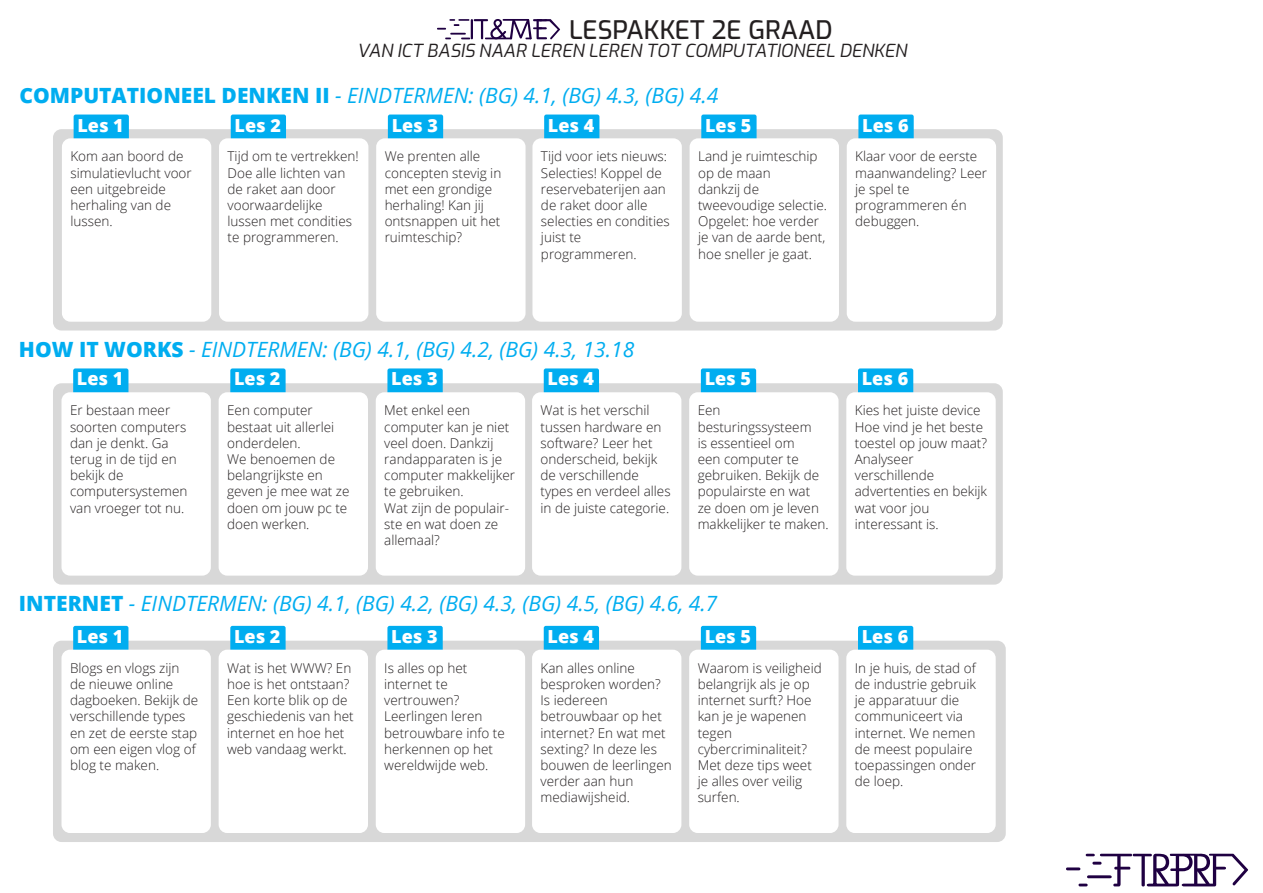
<style>
.page{position:relative;width:1263px;height:893px;background:#fff}
.page>*{position:absolute;margin:0;border:0;box-sizing:border-box;transform-origin:0 0}
.t1{font:500 25.5px "Exo";color:#231f20}
.t2{font:italic 21px "Open Sans";color:#00adf0}
.t3{font:800 18px "Open Sans";color:#fff}
.t4{font:italic 18px "Exo";color:#231f20}
.t5{font:300 13.5px/16.2px "Open Sans";color:#231f20}
.s1{font-weight:800;font-style:normal}
</style>
<div class="page">
<svg style="left:1066px;top:853px;width:182px;height:33px"></svg>
<svg style="left:437px;top:19px;width:123px;height:21px"></svg>
<div style="left:53px;top:383px;width:950px;height:202px;background:#d8d8d8;border-radius:9px"></div>
<div style="left:53px;top:129px;width:950px;height:201px;background:#d8d8d8;border-radius:9px"></div>
<div style="left:73px;top:368px;width:55px;height:30px;background:#00adf0;border-radius:2px"></div>
<div style="left:544px;top:368px;width:55px;height:30px;background:#00adf0;border-radius:2px"></div>
<div style="left:230px;top:368px;width:56px;height:30px;background:#00adf0;border-radius:2px"></div>
<div style="left:701px;top:368px;width:55px;height:30px;background:#00adf0;border-radius:2px"></div>
<div style="left:387px;top:368px;width:56px;height:30px;background:#00adf0;border-radius:2px"></div>
<div style="left:858px;top:368px;width:55px;height:30px;background:#00adf0;border-radius:2px"></div>
<div style="left:61px;top:392px;width:150px;height:184px;background:#fff;border-radius:9px"></div>
<div style="left:532px;top:392px;width:149px;height:184px;background:#fff;border-radius:9px"></div>
<div style="left:219px;top:392px;width:149px;height:184px;background:#fff;border-radius:9px"></div>
<div style="left:689px;top:392px;width:149px;height:184px;background:#fff;border-radius:9px"></div>
<div style="left:376px;top:392px;width:149px;height:184px;background:#fff;border-radius:9px"></div>
<div style="left:846px;top:392px;width:150px;height:184px;background:#fff;border-radius:9px"></div>
<div style="left:74px;top:115px;width:55px;height:29px;background:#00adf0;border-radius:2px"></div>
<div style="left:544px;top:115px;width:55px;height:29px;background:#00adf0;border-radius:2px"></div>
<div style="left:231px;top:115px;width:55px;height:29px;background:#00adf0;border-radius:2px"></div>
<div style="left:701px;top:115px;width:55px;height:29px;background:#00adf0;border-radius:2px"></div>
<div style="left:388px;top:115px;width:55px;height:29px;background:#00adf0;border-radius:2px"></div>
<div style="left:858px;top:115px;width:56px;height:29px;background:#00adf0;border-radius:2px"></div>
<div style="left:62px;top:138px;width:149px;height:184px;background:#fff;border-radius:9px"></div>
<div style="left:532px;top:138px;width:150px;height:184px;background:#fff;border-radius:9px"></div>
<div style="left:219px;top:138px;width:149px;height:184px;background:#fff;border-radius:9px"></div>
<div style="left:690px;top:138px;width:149px;height:184px;background:#fff;border-radius:9px"></div>
<div style="left:376px;top:138px;width:149px;height:184px;background:#fff;border-radius:9px"></div>
<div style="left:847px;top:138px;width:149px;height:184px;background:#fff;border-radius:9px"></div>
<div style="left:53px;top:641px;width:953px;height:201px;background:#d8d8d8;border-radius:9px"></div>
<div style="left:73px;top:626px;width:55px;height:29px;background:#00adf0;border-radius:2px"></div>
<div style="left:544px;top:626px;width:55px;height:29px;background:#00adf0;border-radius:2px"></div>
<div style="left:230px;top:626px;width:56px;height:29px;background:#00adf0;border-radius:2px"></div>
<div style="left:701px;top:626px;width:55px;height:29px;background:#00adf0;border-radius:2px"></div>
<div style="left:387px;top:626px;width:56px;height:29px;background:#00adf0;border-radius:2px"></div>
<div style="left:858px;top:626px;width:55px;height:29px;background:#00adf0;border-radius:2px"></div>
<div style="left:61px;top:650px;width:150px;height:183px;background:#fff;border-radius:9px"></div>
<div style="left:532px;top:650px;width:149px;height:183px;background:#fff;border-radius:9px"></div>
<div style="left:219px;top:650px;width:149px;height:183px;background:#fff;border-radius:9px"></div>
<div style="left:689px;top:650px;width:149px;height:183px;background:#fff;border-radius:9px"></div>
<div style="left:376px;top:650px;width:149px;height:183px;background:#fff;border-radius:9px"></div>
<div style="left:846px;top:650px;width:150px;height:183px;background:#fff;border-radius:9px"></div>
<h1 class="t1" style="left:569px;top:11px;width:265px">LESPAKKET 2E GRAAD</h1>
<h3 class="t4" style="left:357px;top:37px;width:551px">VAN ICT BASIS NAAR LEREN LEREN TOT COMPUTATIONEEL DENKEN</h3>
<h2 class="t2" style="left:19px;top:81px;width:700px"><span class="s1">COMPUTATIONEEL DENKEN II</span> - EINDTERMEN: (BG) 4.1, (BG) 4.3, (BG) 4.4</h2>
<h3 class="t3" style="left:77px;top:111px;width:48px">Les 1</h3>
<h3 class="t3" style="left:235px;top:111px;width:48px">Les 2</h3>
<h3 class="t3" style="left:392px;top:111px;width:48px">Les 3</h3>
<h3 class="t3" style="left:548px;top:111px;width:48px">Les 4</h3>
<h3 class="t3" style="left:705px;top:111px;width:48px">Les 5</h3>
<h3 class="t3" style="left:862px;top:111px;width:48px">Les 6</h3>
<p class="t5" style="left:70px;top:148px;width:123px">Kom aan boord de simulatievlucht voor een uitgebreide herhaling van de lussen.</p>
<p class="t5" style="left:541px;top:148px;width:130px">Tijd voor iets nieuws:<br>Selecties! Koppel de reservebaterijen aan de raket door alle selecties en condities juist te programmeren.</p>
<p class="t5" style="left:228px;top:148px;width:133px">Tijd om te vertrekken!<br>Doe alle lichten van de raket aan door voorwaardelijke lussen met condities te programmeren.</p>
<p class="t5" style="left:698px;top:148px;width:131px">Land je ruimteschip op de maan<br>dankzij de tweevoudige selectie.<br>Opgelet: hoe verder je van de aarde bent, hoe sneller je gaat.</p>
<p class="t5" style="left:385px;top:148px;width:118px">We prenten alle concepten stevig in met een grondige herhaling! Kan jij ontsnappen uit het ruimteschip?</p>
<p class="t5" style="left:855px;top:148px;width:133px">Klaar voor de eerste maanwandeling? Leer je spel te programmeren én debuggen.</p>
<h2 class="t2" style="left:19px;top:335px;width:617px"><span class="s1">HOW IT WORKS</span> - EINDTERMEN: (BG) 4.1, (BG) 4.2, (BG) 4.3, 13.18</h2>
<h3 class="t3" style="left:77px;top:365px;width:48px">Les 1</h3>
<h3 class="t3" style="left:234px;top:365px;width:48px">Les 2</h3>
<h3 class="t3" style="left:391px;top:365px;width:48px">Les 3</h3>
<h3 class="t3" style="left:547px;top:365px;width:48px">Les 4</h3>
<h3 class="t3" style="left:705px;top:365px;width:48px">Les 5</h3>
<h3 class="t3" style="left:862px;top:365px;width:48px">Les 6</h3>
<p class="t5" style="left:70px;top:402px;width:119px">Er bestaan meer soorten computers dan je denkt. Ga terug in de tijd en bekijk de computersystemen van vroeger tot nu.</p>
<p class="t5" style="left:540px;top:402px;width:132px">Wat is het verschil tussen hardware en software? Leer het onderscheid, bekijk de verschillende types en verdeel alles in de juiste categorie.</p>
<p class="t5" style="left:384px;top:402px;width:132px">Met enkel een computer kan je niet veel doen. Dankzij randapparaten is je computer makkelijker te gebruiken.<br>Wat zijn de populair&shy;ste en wat doen ze allemaal?</p>
<p class="t5" style="left:855px;top:402px;width:134px">Kies het juiste device<br>Hoe vind je het beste toestel op jouw maat?<br>Analyseer verschillende advertenties en bekijk wat voor jou interessant is.</p>
<p class="t5" style="left:227px;top:402px;width:124px">Een computer bestaat uit allerlei onderdelen.<br>We benoemen de belangrijkste en geven je mee wat ze doen om jouw pc te doen werken.</p>
<p class="t5" style="left:698px;top:402px;width:133px">Een besturingssysteem<br>is essentieel om<br>een computer te gebruiken. Bekijk de populairste en wat<br>ze doen om je leven makkelijker te maken.</p>
<h2 class="t2" style="left:19px;top:589px;width:700px"><span class="s1">INTERNET</span> - EINDTERMEN: (BG) 4.1, (BG) 4.2, (BG) 4.3, (BG) 4.5, (BG) 4.6, 4.7</h2>
<h3 class="t3" style="left:77px;top:623px;width:48px">Les 1</h3>
<h3 class="t3" style="left:234px;top:623px;width:48px">Les 2</h3>
<h3 class="t3" style="left:391px;top:623px;width:48px">Les 3</h3>
<h3 class="t3" style="left:547px;top:623px;width:48px">Les 4</h3>
<h3 class="t3" style="left:705px;top:623px;width:48px">Les 5</h3>
<h3 class="t3" style="left:862px;top:623px;width:48px">Les 6</h3>
<p class="t5" style="left:70px;top:659px;width:130px">Blogs en vlogs zijn de nieuwe online dagboeken. Bekijk de verschillende types en zet de eerste stap om een eigen vlog of blog te maken.</p>
<p class="t5" style="left:540px;top:659px;width:133px">Kan alles online besproken worden?<br>Is iedereen betrouwbaar op het internet? En wat met sexting? In deze les bouwen de leerlingen verder aan hun mediawijsheid.</p>
<p class="t5" style="left:384px;top:659px;width:122px">Is alles op het internet te vertrouwen?<br>Leerlingen leren betrouwbare info te herkennen op het wereldwijde web.</p>
<p class="t5" style="left:855px;top:659px;width:123px">In je huis, de stad of de industrie gebruik je apparatuur die communiceert via internet. We nemen de meest populaire toepassingen onder de loep.</p>
<p class="t5" style="left:227px;top:659px;width:128px">Wat is het WWW? En hoe is het ontstaan?<br>Een korte blik op de geschiedenis van het internet en hoe het web vandaag werkt.</p>
<p class="t5" style="left:698px;top:659px;width:126px">Waarom is veiligheid belangrijk als je op internet surft? Hoe kan je je wapenen tegen cybercriminaliteit?<br>Met deze tips weet je alles over veilig surfen.</p>
</div>
